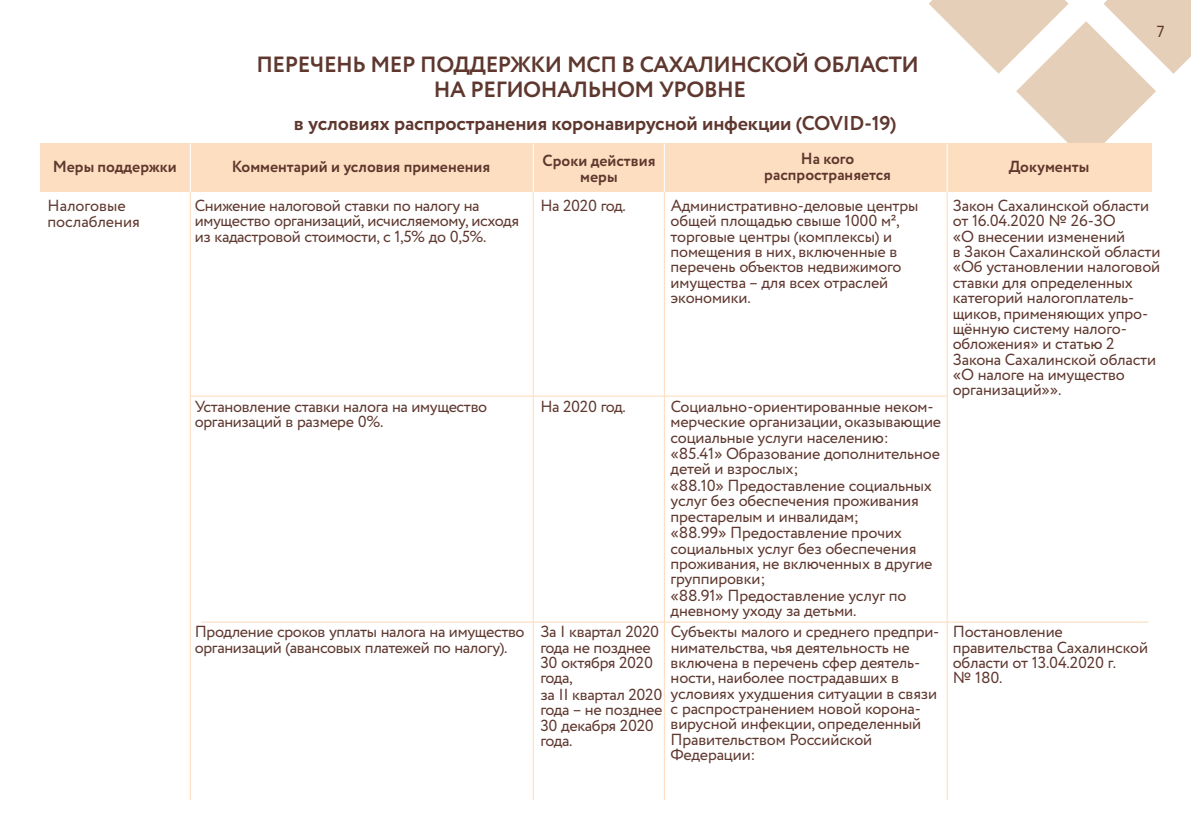
<style>
.page{position:relative;width:1191px;height:840px;background:#fff}
.page>*{position:absolute;margin:0;border:0;box-sizing:border-box;transform-origin:0 0}
.t1{font:700 22px/24.6px "Circe";letter-spacing:-.02em;color:#5e372e;text-align:center}
.t2{font:700 20px "Circe";letter-spacing:-.01em;color:#5e372e}
.t3{font:16px/15.4px "Circe";letter-spacing:-.01em;color:#5e372e}
.t4{font:700 16px/16.2px "Circe";color:#5e372e;text-align:center}
</style>
<div class="page">
<svg style="left:929px;top:0;width:262px;height:161px"></svg>
<div style="left:40px;top:143px;width:150px;height:49px;background:#fedec1"></div>
<div style="left:189px;top:143px;width:344px;height:49px;background:#fedec1"></div>
<div style="left:533px;top:143px;width:131px;height:49px;background:#fedec1"></div>
<div style="left:664px;top:143px;width:283px;height:49px;background:#fedec1"></div>
<div style="left:947px;top:143px;width:204px;height:49px;background:#fedec1"></div>
<hr style="left:190px;top:395px;width:757px;height:1px;background:#fedec1">
<hr style="left:190px;top:152px;width:1px;height:647px;background:#fedec1">
<hr style="left:533px;top:152px;width:1px;height:647px;background:#fedec1">
<hr style="left:664px;top:152px;width:1px;height:647px;background:#fedec1">
<hr style="left:946px;top:152px;width:1px;height:647px;background:#fedec1">
<hr style="left:946px;top:143px;width:1px;height:49px;background:#fefefe">
<hr style="left:664px;top:143px;width:1px;height:49px;background:#fefefe">
<hr style="left:533px;top:143px;width:1px;height:49px;background:#fefefe">
<hr style="left:190px;top:143px;width:1px;height:49px;background:#fefefe">
<hr style="left:201px;top:621px;width:947px;height:1px;background:#fedec1">
<h1 class="t1" style="left:256px;top:54px;width:664px">ПЕРЕЧЕНЬ МЕР ПОДДЕРЖКИ МСП В САХАЛИНСКОЙ ОБЛАСТИ<br>НА РЕГИОНАЛЬНОМ УРОВНЕ</h1>
<p class="t2" style="left:294px;top:114px;width:604px">в условиях распространения коронавирусной инфекции (COVID-19)</p>
<p class="t3" style="left:1156px;top:25px;width:9px">7</p>
<p class="t4" style="left:53px;top:159px;width:126px">Меры поддержки</p>
<p class="t4" style="left:232px;top:159px;width:260px">Комментарий и условия применения</p>
<p class="t4" style="left:542px;top:153px;width:114px">Сроки действия меры</p>
<p class="t4" style="left:764px;top:151px;width:128px">На кого распространяется</p>
<p class="t4" style="left:1008px;top:159px;width:82px">Документы</p>
<p class="t3" style="left:195px;top:199px;width:326px">Снижение налоговой ставки по налогу на имущество организаций, исчисляемому, исходя из кадастровой стоимости, с 1,5% до 0,5%.</p>
<p class="t3" style="left:670px;top:199px;width:249px">Административно-деловые центры общей площадью свыше 1000 м², торговые центры (комплексы) и помещения в них, включенные в перечень объектов недвижимого имущества – для всех отраслей экономики.</p>
<p class="t3" style="left:47px;top:198px;width:94px;line-height:16.6px">Налоговые послабления</p>
<p class="t3" style="left:952px;top:199px;width:209px">Закон Сахалинской области от 16.04.2020 № 26-ЗО<br>«О внесении изменений<br>в Закон Сахалинской области «Об установлении налоговой ставки для определенных категорий налогоплатель&shy;щиков, применяющих упро&shy;щённую систему налого&shy;обложения» и статью 2<br>Закона Сахалинской области «О налоге на имущество организаций»».</p>
<p class="t3" style="left:540px;top:199px;width:87px">На 2020 год.</p>
<p class="t3" style="left:195px;top:399px;width:294px">Установление ставки налога на имущество организаций в размере 0%.</p>
<p class="t3" style="left:670px;top:399px;width:272px">Социально-ориентированные неком&shy;мерческие организации, оказывающие социальные услуги населению: «85.41» Образование дополнительное детей и взрослых;<br>«88.10» Предоставление социальных услуг без обеспечения проживания престарелым и инвалидам;<br>«88.99» Предоставление прочих социальных услуг без обеспечения проживания, не включенных в другие группировки;<br>«88.91» Предоставление услуг по дневному уходу за детьми.</p>
<p class="t3" style="left:195px;top:625px;width:331px">Продление сроков уплаты налога на имущество организаций (авансовых платежей по налогу).</p>
<p class="t3" style="left:540px;top:625px;width:124px">За I квартал 2020 года не позднее<br>30 октября 2020 года,<br>за II квартал 2020 года – не позднее<br>30 декабря 2020 года.</p>
<p class="t3" style="left:670px;top:625px;width:270px">Субъекты малого и среднего предпри&shy;нимательства, чья деятельность не включена в перечень сфер деятель&shy;ности, наиболее пострадавших в условиях ухудшения ситуации в связи с распространением новой корона&shy;вирусной инфекции, определенный<br>Правительством Российской<br>Федерации:</p>
<p class="t3" style="left:952px;top:625px;width:197px">Постановление правительства Сахалинской области от 13.04.2020 г.<br>№ 180.</p>
<p class="t3" style="left:540px;top:399px;width:87px">На 2020 год.</p>
</div>
